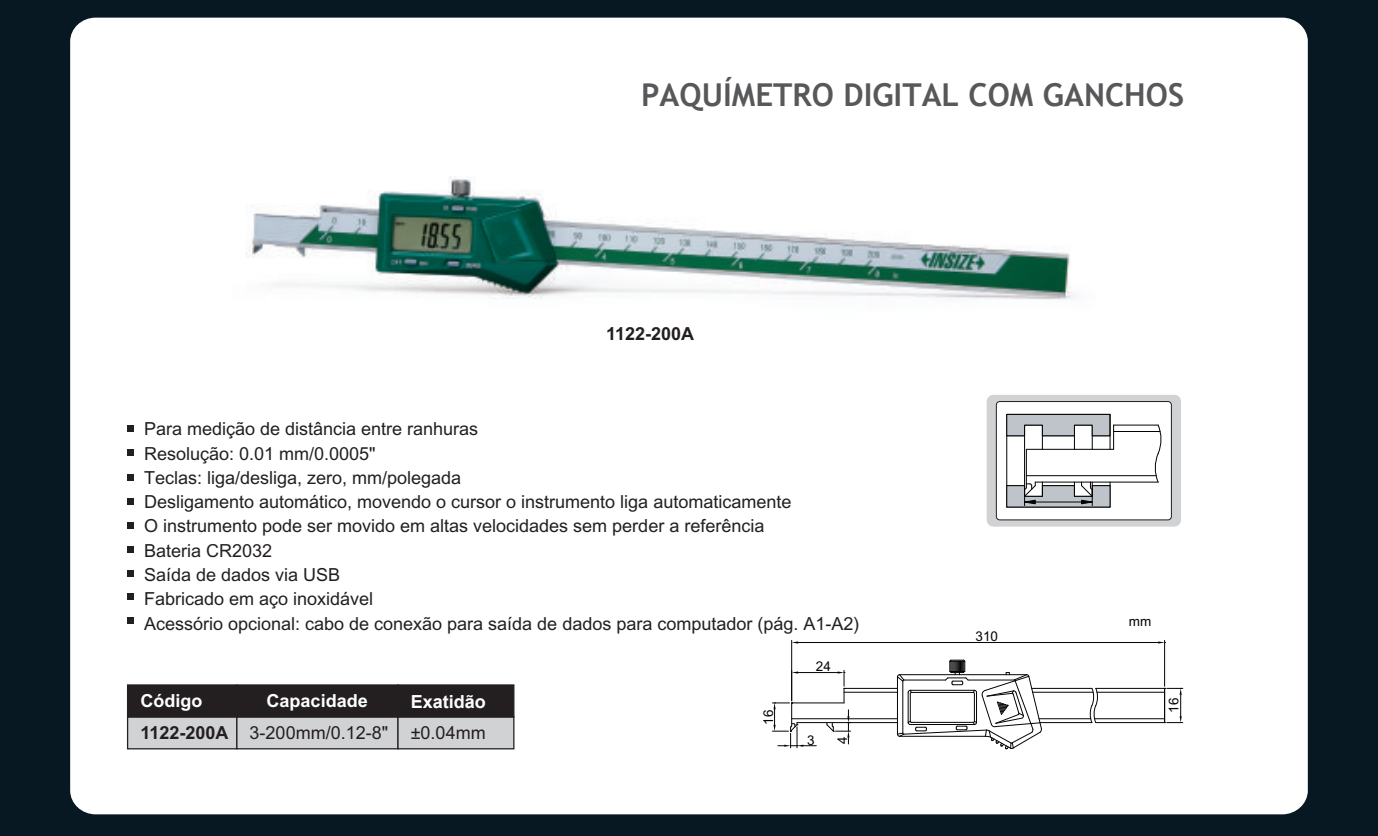
<style>
.page{position:relative;width:1378px;height:836px;background:#fff}
.page>*{position:absolute;margin:0;border:0;box-sizing:border-box;transform-origin:0 0}
.t1{font:700 31.5px "Trebuchet MS";color:#57585a}
.t2{font:18px/24.3px "Arial";color:#231f20}
.t3{font:700 18px "Arial";color:#fff}
.t4{font:700 18px "Arial";color:#231f20}
.t5{font:13.5px "Arial";color:#040503}
.s1{font-weight:700;color:#fff}
.s2{font-weight:700}
</style>
<div class="page">
<div style="left:0;top:0;width:1378px;height:835px;background:#071822"></div>
<div style="left:70px;top:18px;width:1237px;height:796px;background:#fff;border-radius:25px"></div>
<svg style="left:128px;top:425px;width:6px;height:6px"></svg>
<svg style="left:128px;top:449px;width:6px;height:6px"></svg>
<div style="left:128px;top:473px;width:6px;height:7px;background:#231f20"></div>
<div style="left:128px;top:497px;width:6px;height:7px;background:#231f20"></div>
<div style="left:128px;top:522px;width:6px;height:7px;background:#231f20"></div>
<div style="left:128px;top:546px;width:6px;height:7px;background:#231f20"></div>
<svg style="left:128px;top:570px;width:6px;height:6px"></svg>
<div style="left:128px;top:593px;width:6px;height:7px;background:#231f20"></div>
<div style="left:986px;top:395px;width:195px;height:131px;background:#d1d2d4;border-radius:7px"></div>
<div style="left:996px;top:401px;width:175px;height:119px;background:#fff;border:1px solid #231f20;border-radius:3px"></div>
<svg style="left:1006px;top:413px;width:156px;height:94px"></svg>
<svg style="left:128px;top:617px;width:6px;height:6px"></svg>
<hr style="left:797px;top:722px;width:100px;height:1px;background:#040503">
<hr style="left:1040px;top:722px;width:52px;height:1px;background:#040503">
<hr style="left:1096px;top:722px;width:68px;height:1px;background:#040503">
<hr style="left:791px;top:718px;width:106px;height:1px;background:#040503">
<hr style="left:1039px;top:718px;width:51px;height:1px;background:#040503">
<hr style="left:1094px;top:718px;width:70px;height:1px;background:#040503">
<hr style="left:844px;top:688px;width:53px;height:1px;background:#040503">
<hr style="left:1031px;top:688px;width:61px;height:1px;background:#040503">
<hr style="left:1096px;top:688px;width:68px;height:1px;background:#040503">
<hr style="left:844px;top:691px;width:53px;height:1px;background:#040503">
<hr style="left:791px;top:702px;width:53px;height:1px;background:#040503">
<hr style="left:1032px;top:691px;width:61px;height:1px;background:#040503">
<hr style="left:1097px;top:691px;width:67px;height:1px;background:#040503">
<svg style="left:1089px;top:687px;width:9px;height:36px"></svg>
<hr style="left:791px;top:640px;width:1px;height:60px;background:#040503">
<hr style="left:1164px;top:640px;width:1px;height:46px;background:#040503">
<hr style="left:798px;top:642px;width:360px;height:1px;background:#040503">
<svg style="left:791px;top:641px;width:7px;height:2px"></svg>
<svg style="left:1164px;top:688px;width:19px;height:35px"></svg>
<hr style="left:798px;top:672px;width:39px;height:1px;background:#040503">
<svg style="left:837px;top:670px;width:8px;height:32px"></svg>
<svg style="left:772px;top:702px;width:44px;height:45px"></svg>
<svg style="left:826px;top:709px;width:24px;height:34px"></svg>
<svg style="left:896px;top:659px;width:146px;height:90px"></svg>
<div style="left:127px;top:716px;width:110px;height:33px;background:#d1d2d4;border:1px solid #231f20"></div>
<div style="left:236px;top:716px;width:163px;height:33px;background:#d1d2d4;border:1px solid #231f20"></div>
<div style="left:397px;top:716px;width:117px;height:33px;background:#d1d2d4;border:1px solid #231f20"></div>
<div style="left:127px;top:684px;width:110px;height:33px;background:#231f20;border:1px solid #231f20"></div>
<div style="left:236px;top:684px;width:163px;height:33px;background:#231f20;border:1px solid #231f20"></div>
<div style="left:397px;top:684px;width:117px;height:33px;background:#231f20;border:1px solid #231f20"></div>
<img style="left:246px;top:177px;width:830px;height:123px">
<p class="t1" style="left:641px;top:75px;width:544px">PAQUÍMETRO DIGITAL COM GANCHOS</p>
<p class="t4" style="left:606px;top:327px;width:90px">1122-200A</p>
<p class="t2" style="left:144px;top:417px;width:717px">Para medição de distância entre ranhuras<br>Resolução: 0.01 mm/0.0005"<br>Teclas: liga/desliga, zero, mm/polegada<br>Desligamento automático, movendo o cursor o instrumento liga automaticamente<br>O instrumento pode ser movido em altas velocidades sem perder a referência<br>Bateria CR2032<br>Saída de dados via USB<br>Fabricado em aço inoxidável<br>Acessório opcional: cabo de conexão para saída de dados para computador (pág. A1-A2)</p>
<p class="t5" style="left:816px;top:661px;width:17px">24</p>
<p class="t5" style="left:975px;top:631px;width:24px">310</p>
<p class="t5" style="left:1129px;top:616px;width:24px">mm</p>
<p class="t2" style="left:140px;top:686px;width:249px;line-height:32.2px;text-indent:126px"><span class="s1">Capacidade<br></span><span class="s2">1122-200A</span> 3-200mm/0.12-8"</p>
<p class="t3" style="left:140px;top:690px;width:63px">Código</p>
<p class="t3" style="left:411px;top:689px;width:77px">Exatidão</p>
<p class="t5" style="left:1168px;top:712px;width:17px;rotate:-90deg">16</p>
<p class="t2" style="left:411px;top:722px;width:76px">±0.04mm</p>
<p class="t5" style="left:763px;top:724px;width:17px;rotate:-90deg">16</p>
<p class="t5" style="left:807px;top:734px;width:9px">3</p>
<p class="t5" style="left:837px;top:743px;width:9px;rotate:-90deg">4</p>
</div>
